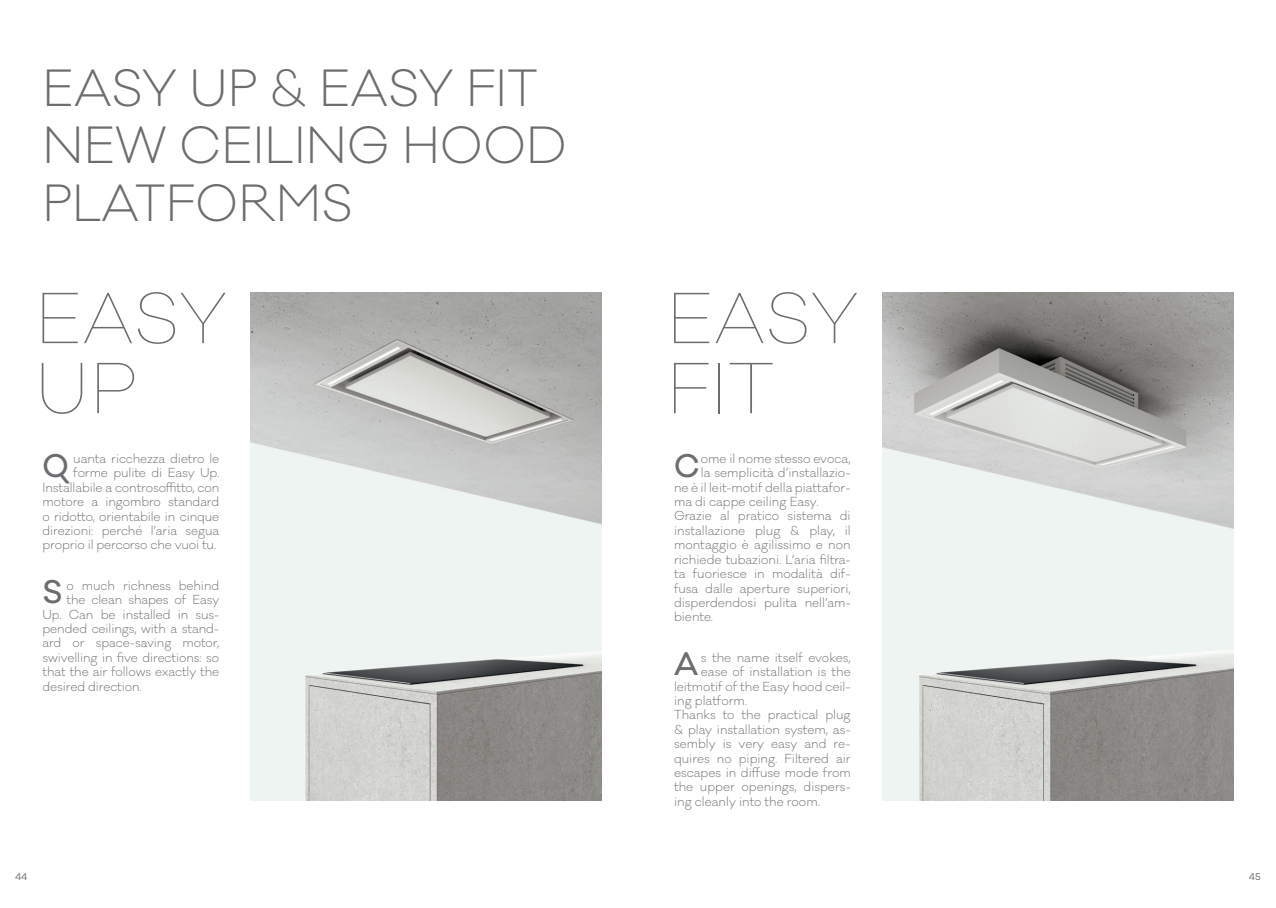
<style>
.page{position:relative;width:1276px;height:908px;background:#fff}
.page>*{position:absolute;margin:0;border:0;box-sizing:border-box;transform-origin:0 0}
.t1{font:100 75px/70px "Galano Grotesque";color:#6c6d70}
.t2{font:300 48px/57.6px "Galano Classic";color:#6c6d70}
.t3{font:500 30px "Galano Classic";color:#6c6d70}
.t4{font:300 12px/14.4px "Galano Classic";color:#6c6d70;text-align:right}
.t5{font:10px "Galano Grotesque";color:#6c6d70}
</style>
<div class="page">
<img style="left:251px;top:293px;width:351px;height:506px">
<img style="left:882px;top:293px;width:351px;height:506px">
<h2 class="t2" style="left:43px;top:60px;width:526px">EASY UP &amp; EASY FIT<br>NEW CEILING HOOD<br>PLATFORMS</h2>
<h1 class="t1" style="left:35px;top:280px;width:194px">EASY<br>UP</h1>
<h1 class="t1" style="left:666px;top:280px;width:194px">EASY<br>FIT</h1>
<h3 class="t3" style="left:43px;top:445px;width:28px">Q</h3>
<p class="t4" style="left:701px;top:451px;width:151px">ome il nome stesso evoca,</p>
<p class="t4" style="left:43px;top:451px;width:178px">uanta ricchezza dietro le forme pulite di Easy Up.<br>Installabile a controsoffitto, con motore a ingombro standard o ridotto, orientabile in cinque direzioni: perché l’aria segua proprio il percorso che vuoi tu.</p>
<h3 class="t3" style="left:43px;top:572px;width:22px">S</h3>
<h3 class="t3" style="left:674px;top:445px;width:27px">C</h3>
<p class="t4" style="left:701px;top:465px;width:151px">la semplicità d’installazio-</p>
<p class="t4" style="left:674px;top:480px;width:178px">ne è il leit-motif della piattafor-</p>
<p class="t4" style="left:674px;top:494px;width:146px">ma di cappe ceiling Easy.</p>
<p class="t4" style="left:674px;top:508px;width:178px">Grazie al pratico sistema di</p>
<p class="t4" style="left:674px;top:523px;width:178px">installazione plug &amp; play, il</p>
<p class="t4" style="left:674px;top:537px;width:178px">montaggio è agilissimo e non</p>
<p class="t4" style="left:674px;top:552px;width:178px">richiede tubazioni. L’aria filtra-</p>
<p class="t4" style="left:674px;top:566px;width:178px">ta fuoriesce in modalità dif-</p>
<p class="t4" style="left:674px;top:580px;width:178px">fusa dalle aperture superiori,</p>
<p class="t4" style="left:674px;top:595px;width:178px">disperdendosi pulita nell’am-</p>
<p class="t4" style="left:674px;top:609px;width:41px">biente.</p>
<p class="t4" style="left:66px;top:578px;width:154px">o much richness behind</p>
<p class="t4" style="left:66px;top:592px;width:154px">the clean shapes of Easy</p>
<p class="t4" style="left:43px;top:607px;width:178px">Up. Can be installed in sus-</p>
<p class="t4" style="left:43px;top:621px;width:178px">pended ceilings, with a stand-</p>
<p class="t4" style="left:43px;top:635px;width:178px">ard or space-saving motor,</p>
<p class="t4" style="left:43px;top:650px;width:178px">swivelling in five directions: so</p>
<p class="t4" style="left:43px;top:664px;width:178px">that the air follows exactly the</p>
<p class="t4" style="left:43px;top:679px;width:101px">desired direction.</p>
<p class="t4" style="left:701px;top:650px;width:151px">s the name itself evokes,</p>
<p class="t4" style="left:701px;top:664px;width:151px">ease of installation is the</p>
<p class="t4" style="left:674px;top:678px;width:178px">leitmotif of the Easy hood ceil-</p>
<p class="t4" style="left:674px;top:693px;width:75px">ing platform.</p>
<p class="t4" style="left:674px;top:707px;width:178px">Thanks to the practical plug</p>
<p class="t4" style="left:674px;top:722px;width:178px">&amp; play installation system, as-</p>
<p class="t4" style="left:674px;top:736px;width:178px">sembly is very easy and re-</p>
<p class="t4" style="left:674px;top:750px;width:178px">quires no piping. Filtered air</p>
<p class="t4" style="left:674px;top:765px;width:178px">escapes in diffuse mode from</p>
<p class="t4" style="left:674px;top:779px;width:178px">the upper openings, dispers-</p>
<p class="t4" style="left:674px;top:794px;width:147px">ing cleanly into the room.</p>
<h3 class="t3" style="left:674px;top:644px;width:26px">A</h3>
<p class="t5" style="left:15px;top:870px;width:14px">44</p>
<p class="t5" style="left:1248px;top:870px;width:13px">45</p>
</div>
